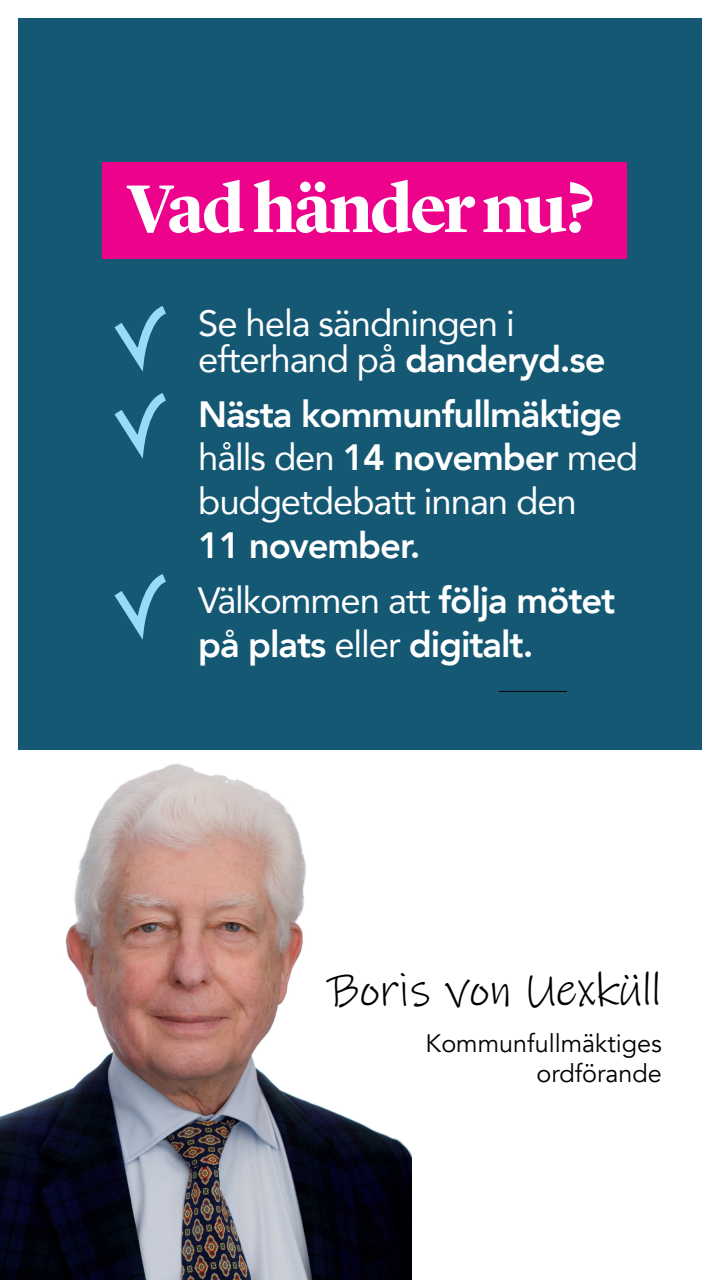
<style>
.page{position:relative;width:720px;height:1280px;background:#fff}
.page>*{position:absolute;margin:0;border:0;box-sizing:border-box;transform-origin:0 0}
.t1{font:700 70px "Lyon Display";letter-spacing:-.035em;color:#fff}
.t2{font:47.15px "Ink Free";color:#000001}
.t3{font:800 36.5px/43.8px "Avenir";letter-spacing:-.03em;color:#fff}
.t4{font:36.5px/36px "Avenir";letter-spacing:-.03em;color:#fff}
.t5{font:25.2px/30.2px "Avenir";color:#000001;text-align:right}
.s1{font-weight:800}
.s2{font-weight:400}
</style>
<div class="page">
<div style="left:18px;top:18px;width:684px;height:1244px;background:#145874"></div>
<hr style="left:499px;top:691px;width:68px;height:1px;background:#000001">
<div style="left:0;top:750px;width:720px;height:530px;background:#fff"></div>
<svg style="left:114px;top:306px;width:52px;height:153px"></svg>
<svg style="left:114px;top:574px;width:52px;height:66px"></svg>
<div style="left:102px;top:162px;width:525px;height:96px;background:#ed028c"></div>
<img style="left:0;top:764px;width:411px;height:516px">
<h1 class="t1" style="left:127px;top:156px;width:470px">Vad händer nu?</h1>
<p class="t4" style="left:198px;top:304px;width:409px">Se hela sändningen i efterhand på <span class="s1">danderyd.se</span></p>
<p class="t3" style="left:198px;top:392px;width:442px">Nästa kommunfullmäktige <span class="s2">hålls den</span> 14 november <span class="s2">med budgetdebatt innan den</span></p>
<p class="t3" style="left:198px;top:518px;width:419px;line-height:54.8px">11 november.<br><span class="s2">Välkommen att</span> följa mötet</p>
<p class="t3" style="left:198px;top:622px;width:337px">på plats <span class="s2">eller</span> digitalt.</p>
<p class="t2" style="left:327px;top:959px;width:335px">Boris von Uexküll</p>
<p class="t5" style="left:426px;top:1029px;width:238px">Kommunfullmäktiges ordförande</p>
</div>
